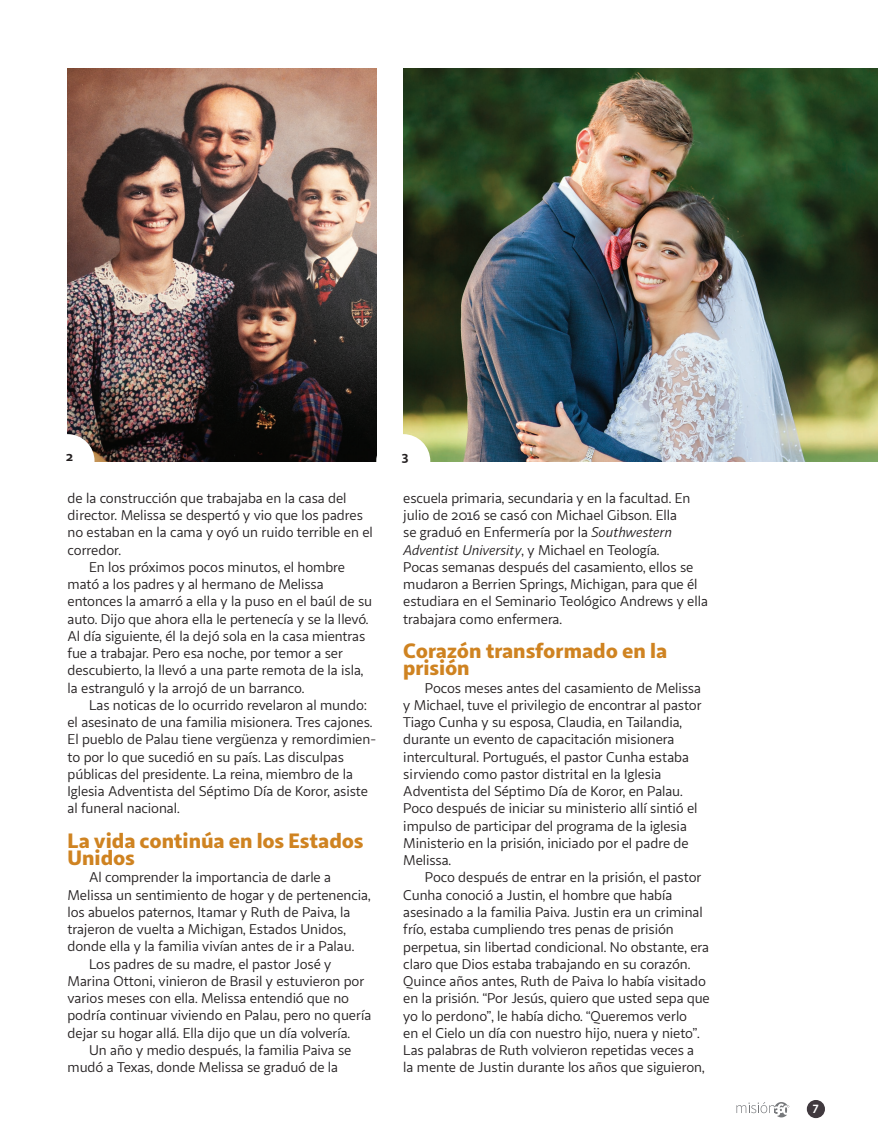
<style>
.page{position:relative;width:878px;height:1148px;background:#fff}
.page>*{position:absolute;margin:0;border:0;box-sizing:border-box;transform-origin:0 0}
.t1{font:900 21px/17.2px "Sana Sans";letter-spacing:-.01em;color:#cf8321}
.t2{font:14.25px/17.2px "Sana Sans";letter-spacing:-.005em;color:#231f20}
.t3{font:700 13.5px "Sana Sans";color:#231f20}
.t4{font:700 12px "Sana Sans";color:#fff}
.s1{font-style:italic}
</style>
<div class="page">
<div style="left:807px;top:1100px;width:17px;height:17px;background:#40393e;border-radius:50%"></div>
<div style="left:806px;top:1099px;width:19px;height:19px;border:2px solid #40393e;border-radius:50%"></div>
<svg style="left:736px;top:1102px;width:53px;height:15px"></svg>
<img style="left:68px;top:68px;width:308px;height:393px">
<img style="left:403px;top:68px;width:475px;height:393px">
<div style="left:40px;top:434px;width:54px;height:54px;background:#fff;border-radius:50%"></div>
<div style="left:376px;top:434px;width:54px;height:54px;background:#fff;border-radius:50%"></div>
<p class="t3" style="left:66px;top:448px;width:9px">2</p>
<p class="t3" style="left:401px;top:448px;width:9px">3</p>
<p class="t2" style="left:68px;top:489px;width:280px">de la construcción que trabajaba en la casa del</p>
<p class="t2" style="left:68px;top:506px;width:297px">director. Melissa se despertó y vio que los padres</p>
<p class="t2" style="left:68px;top:524px;width:307px">no estaban en la cama y oyó un ruido terrible en el</p>
<p class="t2" style="left:68px;top:541px;width:55px">corredor.</p>
<p class="t2" style="left:89px;top:558px;width:257px">En los próximos pocos minutos, el hombre</p>
<p class="t2" style="left:68px;top:575px;width:258px">mató a los padres y al hermano de Melissa</p>
<p class="t2" style="left:68px;top:593px;width:306px">entonces la amarró a ella y la puso en el baúl de su</p>
<p class="t2" style="left:68px;top:610px;width:302px">auto. Dijo que ahora ella le pertenecía y se la llevó.</p>
<p class="t2" style="left:68px;top:627px;width:299px">Al día siguiente, él la dejó sola en la casa mientras</p>
<p class="t2" style="left:68px;top:644px;width:277px">fue a trabajar. Pero esa noche, por temor a ser</p>
<p class="t2" style="left:68px;top:662px;width:297px">descubierto, la llevó a una parte remota de la isla,</p>
<p class="t2" style="left:68px;top:679px;width:238px">la estranguló y la arrojó de un barranco.</p>
<p class="t2" style="left:89px;top:696px;width:279px">Las noticas de lo ocurrido revelaron al mundo:</p>
<p class="t2" style="left:68px;top:713px;width:307px">el asesinato de una familia misionera. Tres cajones.</p>
<p class="t2" style="left:68px;top:731px;width:310px">El pueblo de Palau tiene vergüenza y remordimien-</p>
<p class="t2" style="left:68px;top:748px;width:278px">to por lo que sucedió en su país. Las disculpas</p>
<p class="t2" style="left:68px;top:765px;width:287px">públicas del presidente. La reina, miembro de la</p>
<p class="t2" style="left:68px;top:782px;width:302px">Iglesia Adventista del Séptimo Día de Koror, asiste</p>
<p class="t2" style="left:68px;top:800px;width:114px">al funeral nacional.</p>
<h1 class="t1" style="left:68px;top:831px;width:298px">La vida continúa en los Estados<br>Unidos</h1>
<p class="t2" style="left:89px;top:869px;width:243px">Al comprender la importancia de darle a</p>
<p class="t2" style="left:67px;top:886px;width:304px">Melissa un sentimiento de hogar y de pertenencia,</p>
<p class="t2" style="left:67px;top:903px;width:284px">los abuelos paternos, Itamar y Ruth de Paiva, la</p>
<p class="t2" style="left:67px;top:920px;width:280px">trajeron de vuelta a Michigan, Estados Unidos,</p>
<p class="t2" style="left:67px;top:938px;width:288px">donde ella y la familia vivían antes de ir a Palau.</p>
<p class="t2" style="left:89px;top:955px;width:244px">Los padres de su madre, el pastor José y</p>
<p class="t2" style="left:67px;top:972px;width:298px">Marina Ottoni, vinieron de Brasil y estuvieron por</p>
<p class="t2" style="left:67px;top:989px;width:283px">varios meses con ella. Melissa entendió que no</p>
<p class="t2" style="left:67px;top:1007px;width:305px">podría continuar viviendo en Palau, pero no quería</p>
<p class="t2" style="left:67px;top:1024px;width:284px">dejar su hogar allá. Ella dijo que un día volvería.</p>
<p class="t2" style="left:89px;top:1041px;width:264px">Un año y medio después, la familia Paiva se</p>
<p class="t2" style="left:67px;top:1058px;width:272px">mudó a Texas, donde Melissa se graduó de la</p>
<p class="t2" style="left:403px;top:489px;width:306px">escuela primaria, secundaria y en la facultad. En julio de 2016 se casó con Michael Gibson. Ella<br>se graduó en Enfermería por la <span class="s1">Southwestern Adventist University</span>, y Michael en Teología.<br>Pocas semanas después del casamiento, ellos se mudaron a Berrien Springs, Michigan, para que él estudiara en el Seminario Teológico Andrews y ella trabajara como enfermera.</p>
<h1 class="t1" style="left:403px;top:642px;width:265px">Corazón transformado en la prisión</h1>
<p class="t2" style="left:403px;top:679px;width:300px;text-indent:22px">Pocos meses antes del casamiento de Melissa y Michael, tuve el privilegio de encontrar al pastor Tiago Cunha y su esposa, Claudia, en Tailandia, durante un evento de capacitación misionera intercultural. Portugués, el pastor Cunha estaba sirviendo como pastor distrital en la Iglesia Adventista del Séptimo Día de Koror, en Palau.<br>Poco después de iniciar su ministerio allí sintió el impulso de participar del programa de la iglesia Ministerio en la prisión, iniciado por el padre de Melissa.</p>
<p class="t2" style="left:403px;top:869px;width:308px;text-indent:22px">Poco después de entrar en la prisión, el pastor Cunha conoció a Justin, el hombre que había asesinado a la familia Paiva. Justin era un criminal frío, estaba cumpliendo tres penas de prisión perpetua, sin libertad condicional. No obstante, era claro que Dios estaba trabajando en su corazón.<br>Quince años antes, Ruth de Paiva lo había visitado en la prisión. “Por Jesús, quiero que usted sepa que yo lo perdono”, le había dicho. “Queremos verlo<br>en el Cielo un día con nuestro hijo, nuera y nieto”.<br>Las palabras de Ruth volvieron repetidas veces a<br>la mente de Justin durante los años que siguieron,</p>
<p class="t4" style="left:812px;top:1101px;width:8px">7</p>
</div>
